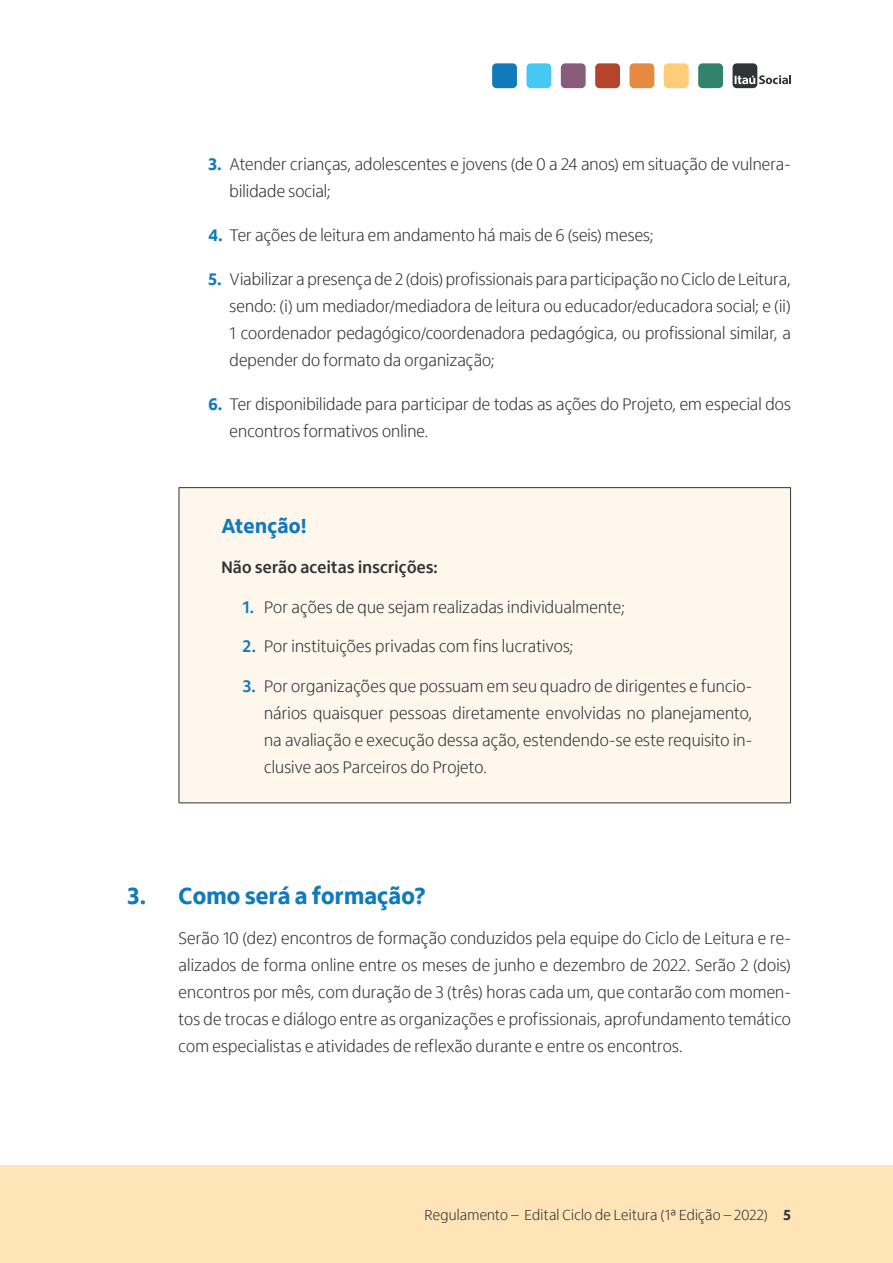
<style>
.page{position:relative;width:893px;height:1263px;background:#fff}
.page>*{position:absolute;margin:0;border:0;box-sizing:border-box;transform-origin:0 0}
.t1{font:800 24px "Itau Display";letter-spacing:.005em;color:#117aba}
.t2{font:800 21px "Itau Display";letter-spacing:.01em;color:#117aba}
.t3{font:300 17.25px/27px "Itau Display";letter-spacing:.005em;color:#313436;text-align:justify}
.t4{font:700 17.25px "Itau Display";letter-spacing:.015em;color:#313436}
.t5{font:300 15px "Itau Display";letter-spacing:.015em;color:#313436}
.s1{font-weight:800;color:#117aba}
.s2{font-weight:700;color:#117aba}
.s3{font-weight:800}
</style>
<div class="page">
<div style="left:179px;top:488px;width:611px;height:315px;background:#fff7ec"></div>
<hr style="left:790px;top:488px;width:1px;height:314px;background:#313436">
<hr style="left:179px;top:802px;width:612px;height:1px;background:#313436">
<hr style="left:179px;top:487px;width:612px;height:1px;background:#313436">
<hr style="left:179px;top:488px;width:1px;height:314px;background:#313436">
<div style="left:0;top:1165px;width:893px;height:98px;background:#ffe4b8"></div>
<svg style="left:732px;top:63px;width:59px;height:25px"></svg>
<div style="left:698px;top:63px;width:25px;height:25px;background:#328369;border-radius:4px"></div>
<div style="left:664px;top:63px;width:25px;height:25px;background:#ffcc79;border-radius:4px"></div>
<div style="left:629px;top:63px;width:25px;height:25px;background:#e58a3f;border-radius:4px"></div>
<div style="left:595px;top:63px;width:25px;height:25px;background:#b5442d;border-radius:4px"></div>
<div style="left:561px;top:63px;width:25px;height:25px;background:#8a5c7c;border-radius:4px"></div>
<div style="left:526px;top:63px;width:25px;height:25px;background:#47c8f2;border-radius:4px"></div>
<div style="left:492px;top:63px;width:25px;height:25px;background:#117aba;border-radius:4px"></div>
<p class="t3" style="left:230px;top:151px;width:563px;text-indent:-21px"><span class="s1">3.</span> Atender crianças, adolescentes e jovens (de 0 a 24 anos) em situação de vulnera&shy;bilidade social;</p>
<p class="t3" style="left:208px;top:222px;width:447px"><span class="s1">4.</span> Ter ações de leitura em andamento há mais de 6 (seis) meses;</p>
<p class="t3" style="left:230px;top:266px;width:563px;text-indent:-21px"><span class="s1">5.</span> Viabilizar a presença de 2 (dois) profissionais para participação no Ciclo de Leitura, sendo: (i) um mediador/mediadora de leitura ou educador/educadora social; e (ii)<br>1 coordenador pedagógico/coordenadora pedagógica, ou profissional similar, a depender do formato da organização;</p>
<p class="t3" style="left:230px;top:391px;width:563px;text-indent:-21px"><span class="s1">6.</span> Ter disponibilidade para participar de todas as ações do Projeto, em especial dos encontros formativos online.</p>
<p class="t2" style="left:221px;top:514px;width:87px">Atenção!</p>
<p class="t4" style="left:221px;top:557px;width:218px">Não serão aceitas inscrições:</p>
<p class="t3" style="left:243px;top:593px;width:383px"><span class="s2">1.</span> Por ações de que sejam realizadas individualmente;</p>
<p class="t3" style="left:243px;top:633px;width:332px"><span class="s2">2.</span> Por instituições privadas com fins lucrativos;</p>
<p class="t3" style="left:264px;top:673px;width:490px;text-indent:-21px"><span class="s2">3.</span> Por organizações que possuam em seu quadro de dirigentes e funcio&shy;nários quaisquer pessoas diretamente envolvidas no planejamento, na avaliação e execução dessa ação, estendendo-se este requisito in&shy;clusive aos Parceiros do Projeto.</p>
<h1 class="t1" style="left:128px;top:882px;width:299px">3. Como será a formação?</h1>
<p class="t3" style="left:178px;top:925px;width:614px">Serão 10 (dez) encontros de formação conduzidos pela equipe do Ciclo de Leitura e re&shy;alizados de forma online entre os meses de junho e dezembro de 2022. Serão 2 (dois) encontros por mês, com duração de 3 (três) horas cada um, que contarão com momen&shy;tos de trocas e diálogo entre as organizações e profissionais, aprofundamento temático com especialistas e atividades de reflexão durante e entre os encontros.</p>
<p class="t5" style="left:425px;top:1206px;width:368px">Regulamento – Edital Ciclo de Leitura (1ª Edição – 2022) <span class="s3">5</span></p>
</div>
